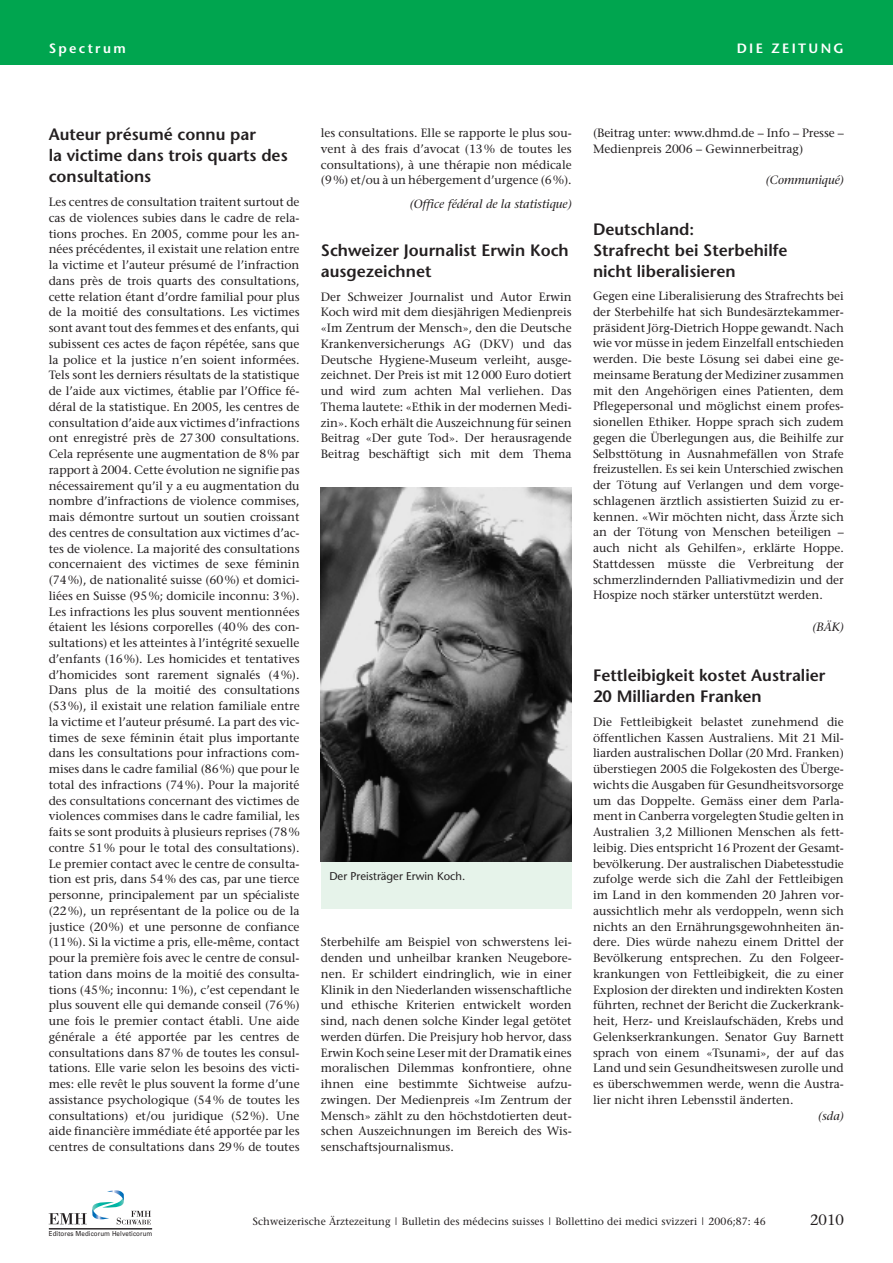
<style>
.page{position:relative;width:893px;height:1263px;background:#fff}
.page>*{position:absolute;margin:0;border:0;box-sizing:border-box;transform-origin:0 0}
.t1{font:600 16.5px/21px "Stone Sans";color:#231f20}
.t2{font:15px "Stone Serif";color:#231f20}
.t3{font:600 13.5px "Stone Sans";letter-spacing:.17em;color:#fff}
.t4{font:12px/15.8px "Stone Serif";color:#231f20;text-align:justify}
.t5{font:italic 12px "Stone Serif";color:#231f20}
.t6{font:11.25px "Stone Sans";color:#231f20}
.t7{font:10.5px "Stone Serif";letter-spacing:.01em;color:#231f20}
.t8{font:6.9px "Univers";letter-spacing:.015em;color:#231f20;scale:.9 1}
</style>
<div class="page">
<svg style="left:49px;top:1190px;width:102px;height:34px"></svg>
<hr style="left:49px;top:1228px;width:103px;height:1px;background:#231f20">
<div style="left:0;top:0;width:893px;height:64px;background:#00a54f"></div>
<div style="left:321px;top:488px;width:251px;height:420px;background:#e6f3ea"></div>
<img style="left:321px;top:488px;width:251px;height:374px">
<p class="t3" style="left:49px;top:42px;width:79px">Spectrum</p>
<p class="t3" style="left:737px;top:42px;width:109px">DIE ZEITUNG</p>
<h1 class="t1" style="left:49px;top:126px;width:240px">Auteur présumé connu par<br>la victime dans trois quarts des consultations</h1>
<p class="t4" style="left:49px;top:195px;width:252px">Les centres de consultation traitent surtout de cas de violences subies dans le cadre de rela&shy;tions proches. En 2005, comme pour les an&shy;nées précédentes, il existait une relation entre la victime et l’auteur présumé de l’infraction dans près de trois quarts des consultations, cette relation étant d’ordre familial pour plus de la moitié des consultations. Les victimes sont avant tout des femmes et des enfants, qui subissent ces actes de façon répétée, sans que la police et la justice n’en soient informées.<br>Tels sont les derniers résultats de la statistique de l’aide aux victimes, établie par l’Office fé&shy;déral de la statistique. En 2005, les centres de consultation d’aide aux victimes d’infractions ont enregistré près de 27300 consultations.<br>Cela représente une augmentation de 8% par rapport à 2004. Cette évolution ne signifie pas nécessairement qu’il y a eu augmentation du nombre d’infractions de violence commises, mais démontre surtout un soutien croissant des centres de consultation aux victimes d’ac&shy;tes de violence. La majorité des consultations concernaient des victimes de sexe féminin (74%), de nationalité suisse (60%) et domici&shy;liées en Suisse (95%; domicile inconnu: 3%).<br>Les infractions les plus souvent mentionnées étaient les lésions corporelles (40% des con&shy;sultations) et les atteintes à l’intégrité sexuelle d’enfants (16%). Les homicides et tentatives d’homicides sont rarement signalés (4%).<br>Dans plus de la moitié des consultations (53%), il existait une relation familiale entre la victime et l’auteur présumé. La part des vic&shy;times de sexe féminin était plus importante dans les consultations pour infractions com&shy;mises dans le cadre familial (86%) que pour le total des infractions (74%). Pour la majorité des consultations concernant des victimes de violences commises dans le cadre familial, les faits se sont produits à plusieurs reprises (78% contre 51% pour le total des consultations).<br>Le premier contact avec le centre de consulta&shy;tion est pris, dans 54% des cas, par une tierce personne, principalement par un spécialiste (22%), un représentant de la police ou de la justice (20%) et une personne de confiance (11%). Si la victime a pris, elle-même, contact pour la première fois avec le centre de consul&shy;tation dans moins de la moitié des consulta&shy;tions (45%; inconnu: 1%), c’est cependant le plus souvent elle qui demande conseil (76%) une fois le premier contact établi. Une aide générale a été apportée par les centres de consultations dans 87% de toutes les consul&shy;tations. Elle varie selon les besoins des victi&shy;mes: elle revêt le plus souvent la forme d’une assistance psychologique (54% de toutes les consultations) et/ou juridique (52%). Une aide financière immédiate été apportée par les centres de consultations dans 29% de toutes</p>
<p class="t4" style="left:321px;top:126px;width:252px">les consultations. Elle se rapporte le plus sou&shy;vent à des frais d’avocat (13% de toutes les consultations), à une thérapie non médicale (9%) et/ou à un hébergement d’urgence (6%).</p>
<p class="t5" style="left:410px;top:199px;width:163px">(Office fédéral de la statistique)</p>
<h1 class="t1" style="left:321px;top:241px;width:249px">Schweizer Journalist Erwin Koch ausgezeichnet</h1>
<p class="t4" style="left:321px;top:290px;width:252px">Der Schweizer Journalist und Autor Erwin Koch wird mit dem diesjährigen Medienpreis «Im Zentrum der Mensch», den die Deutsche Krankenversicherungs AG (DKV) und das Deutsche Hygiene-Museum verleiht, ausge&shy;zeichnet. Der Preis ist mit 12 000 Euro dotiert und wird zum achten Mal verliehen. Das Thema lautete: «Ethik in der modernen Medi&shy;zin». Koch erhält die Auszeichnung für seinen Beitrag «Der gute Tod». Der herausragende Beitrag beschäftigt sich mit dem Thema</p>
<p class="t6" style="left:329px;top:871px;width:138px">Der Preisträger Erwin Koch.</p>
<p class="t4" style="left:321px;top:935px;width:252px">Sterbehilfe am Beispiel von schwerstens lei&shy;denden und unheilbar kranken Neugebore&shy;nen. Er schildert eindringlich, wie in einer Klinik in den Niederlanden wissenschaftliche und ethische Kriterien entwickelt worden sind, nach denen solche Kinder legal getötet werden dürfen. Die Preisjury hob hervor, dass Erwin Koch seine Leser mit der Dramatik eines moralischen Dilemmas konfrontiere, ohne ihnen eine bestimmte Sichtweise aufzu&shy;zwingen. Der Medienpreis «Im Zentrum der Mensch» zählt zu den höchstdotierten deut&shy;schen Auszeichnungen im Bereich des Wis&shy;senschaftsjournalismus.</p>
<p class="t4" style="left:593px;top:126px;width:252px">(Beitrag unter: www.dhmd.de – Info – Presse –<br>Medienpreis 2006 – Gewinnerbeitrag)</p>
<p class="t5" style="left:766px;top:175px;width:80px">(Communiqué)</p>
<h1 class="t1" style="left:593px;top:220px;width:196px">Deutschland:<br>Strafrecht bei Sterbehilfe nicht liberalisieren</h1>
<p class="t4" style="left:593px;top:289px;width:252px">Gegen eine Liberalisierung des Strafrechts bei der Sterbehilfe hat sich Bundesärztekammer&shy;präsident Jörg-Dietrich Hoppe gewandt. Nach wie vor müsse in jedem Einzelfall entschieden werden. Die beste Lösung sei dabei eine ge&shy;meinsame Beratung der Mediziner zusammen mit den Angehörigen eines Patienten, dem Pflegepersonal und möglichst einem profes&shy;sionellen Ethiker. Hoppe sprach sich zudem gegen die Überlegungen aus, die Beihilfe zur Selbsttötung in Ausnahmefällen von Strafe freizustellen. Es sei kein Unterschied zwischen der Tötung auf Verlangen und dem vorge&shy;schlagenen ärztlich assistierten Suizid zu er&shy;kennen. «Wir möchten nicht, dass Ärzte sich an der Tötung von Menschen beteiligen – auch nicht als Gehilfen», erklärte Hoppe.<br>Stattdessen müsste die Verbreitung der schmerzlindernden Palliativmedizin und der Hospize noch stärker unterstützt werden.</p>
<p class="t5" style="left:812px;top:622px;width:33px">(BÄK)</p>
<h1 class="t1" style="left:593px;top:666px;width:234px">Fettleibigkeit kostet Australier<br>20 Milliarden Franken</h1>
<p class="t4" style="left:593px;top:715px;width:252px">Die Fettleibigkeit belastet zunehmend die öffentlichen Kassen Australiens. Mit 21 Mil&shy;liarden australischen Dollar (20 Mrd. Franken) überstiegen 2005 die Folgekosten des Überge&shy;wichts die Ausgaben für Gesundheitsvorsorge um das Doppelte. Gemäss einer dem Parla&shy;ment in Canberra vorgelegten Studie gelten in Australien 3,2 Millionen Menschen als fett&shy;leibig. Dies entspricht 16 Prozent der Gesamt&shy;bevölkerung. Der australischen Diabetesstudie zufolge werde sich die Zahl der Fettleibigen im Land in den kommenden 20 Jahren vor&shy;aussichtlich mehr als verdoppeln, wenn sich nichts an den Ernährungsgewohnheiten än&shy;dere. Dies würde nahezu einem Drittel der Bevölkerung entsprechen. Zu den Folgeer&shy;krankungen von Fettleibigkeit, die zu einer Explosion der direkten und indirekten Kosten führten, rechnet der Bericht die Zuckerkrank&shy;heit, Herz- und Kreislaufschäden, Krebs und Gelenkserkrankungen. Senator Guy Barnett sprach von einem «Tsunami», der auf das Land und sein Gesundheitswesen zurolle und es überschwemmen werde, wenn die Austra&shy;lier nicht ihren Lebensstil änderten.</p>
<p class="t5" style="left:818px;top:1111px;width:27px">(sda)</p>
<p class="t8" style="left:49px;top:1229px;width:117px">Editores Medicorum Helveticorum</p>
<p class="t7" style="left:253px;top:1217px;width:515px">Schweizerische Ärztezeitung | Bulletin des médecins suisses | Bollettino dei medici svizzeri | 2006;87: 46</p>
<p class="t2" style="left:810px;top:1213px;width:35px">2010</p>
</div>
